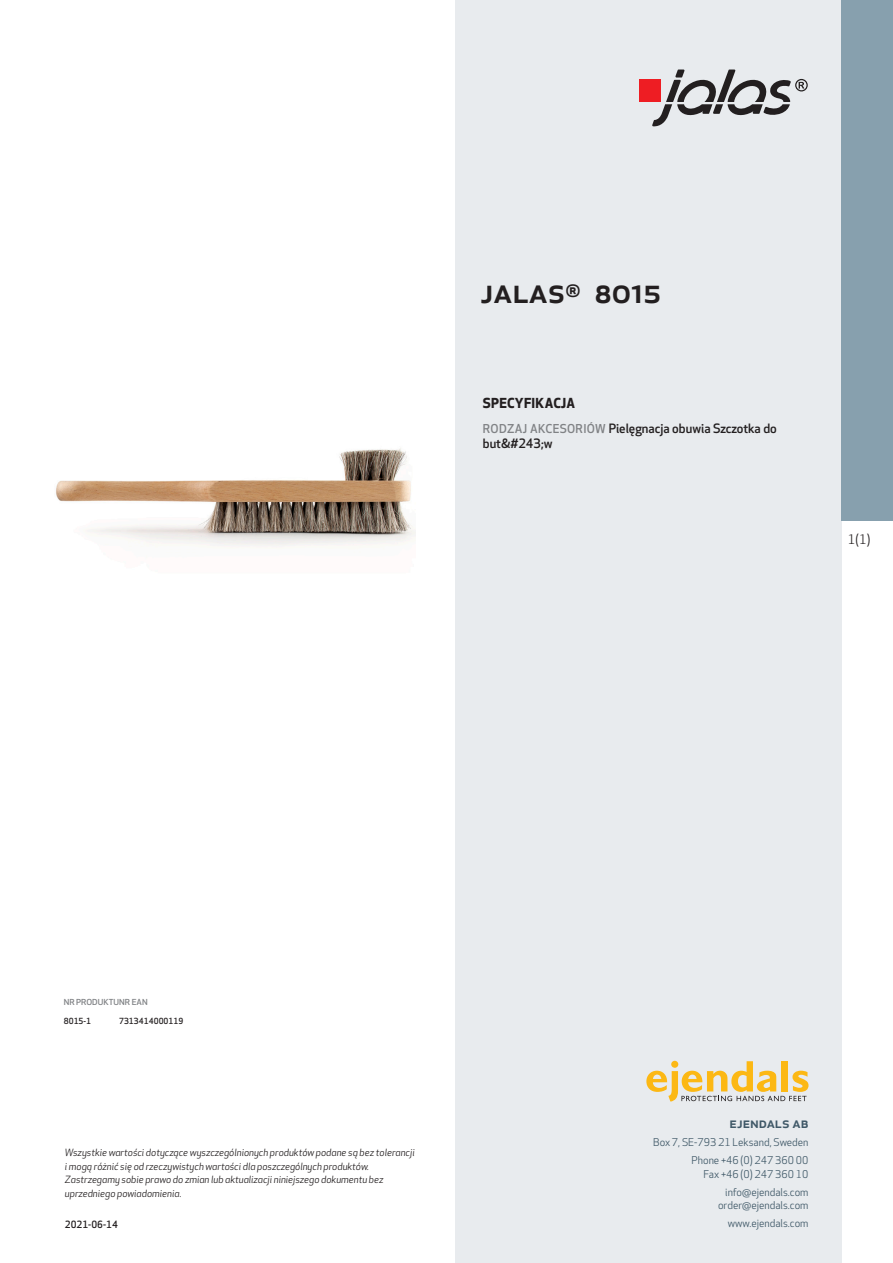
<style>
.page{position:relative;width:893px;height:1263px;background:#fff}
.page>*{position:absolute;margin:0;border:0;box-sizing:border-box;transform-origin:0 0}
.prodname{font:500 34.5px "Apex New";color:#231f20}
.t1{font:500 15px "Apex New";color:#405968}
.Funktion_body{font:700 13.5px "Apex New";letter-spacing:.025em;color:#231f20}
.t2{font:12.75px "Apex New";color:#231f20}
.Funktion_body-2{font:500 12.6px/15px "Apex New";color:#231f20}
.t3{font:10.5px/18px "Apex New";color:#405968;text-align:right}
.t4{font:italic 9.75px/13.5px "Apex New";color:#231f20}
.t5{font:500 9.75px "Apex New";color:#231f20}
.ArticleTable_body{font:500 8.25px "Apex New";color:#231f20}
.ArticeTable_header{font:500 8.1px "Apex New";color:#808285;scale:1.06 1}
.s1{font-size:12px;color:#808285}
</style>
<div class="page">
<div style="left:455px;top:0;width:387px;height:1263px;background:#e8ebee"></div>
<svg style="left:646px;top:1061px;width:162px;height:40px"></svg>
<div style="left:842px;top:0;width:51px;height:520px;background:#87a0ae"></div>
<img style="left:56px;top:448px;width:359px;height:98px">
<div style="left:639px;top:80px;width:22px;height:22px;background:#ee1d23"></div>
<svg style="left:652px;top:70px;width:156px;height:56px"></svg>
<p class="prodname" style="left:480px;top:267px;width:182px">JALAS<sup>®</sup> 8015</p>
<p class="Funktion_body" style="left:483px;top:393px;width:94px">SPECYFIKACJA</p>
<p class="Funktion_body-2" style="left:483px;top:421px;width:295px"><span class="s1">RODZAJ AKCESORIÓW</span> Pielęgnacja obuwia Szczotka do but&amp;#243;w</p>
<h3 class="t2" style="left:848px;top:531px;width:24px">1(1)</h3>
<p class="ArticeTable_header" style="left:64px;top:996px;width:81px">NR PRODUKTUNR EAN</p>
<p class="ArticleTable_body" style="left:64px;top:1015px;width:29px">8015-1</p>
<p class="ArticleTable_body" style="left:119px;top:1015px;width:66px">7313414000119</p>
<p class="t4" style="left:65px;top:1146px;width:351px">Wszystkie wartości dotyczące wyszczególnionych produktów podane są bez tolerancji i mogą różnić się od rzeczywistych wartości dla poszczególnych produktów.<br>Zastrzegamy sobie prawo do zmian lub aktualizacji niniejszego dokumentu bez uprzedniego powiadomienia.</p>
<p class="t5" style="left:65px;top:1218px;width:54px">2021-06-14</p>
<h2 class="t1" style="left:729px;top:1113px;width:80px">ejendals ab</h2>
<p class="t3" style="left:653px;top:1133px;width:157px">Box 7, SE-793 21 Leksand, Sweden<br>Phone +46 (0) 247 360 00</p>
<p class="t3" style="left:703px;top:1165px;width:107px">Fax +46 (0) 247 360 10 info@ejendals.com</p>
<p class="t3" style="left:718px;top:1196px;width:92px">order@ejendals.com</p>
<p class="t3" style="left:728px;top:1215px;width:82px">www.ejendals.com</p>
</div>
